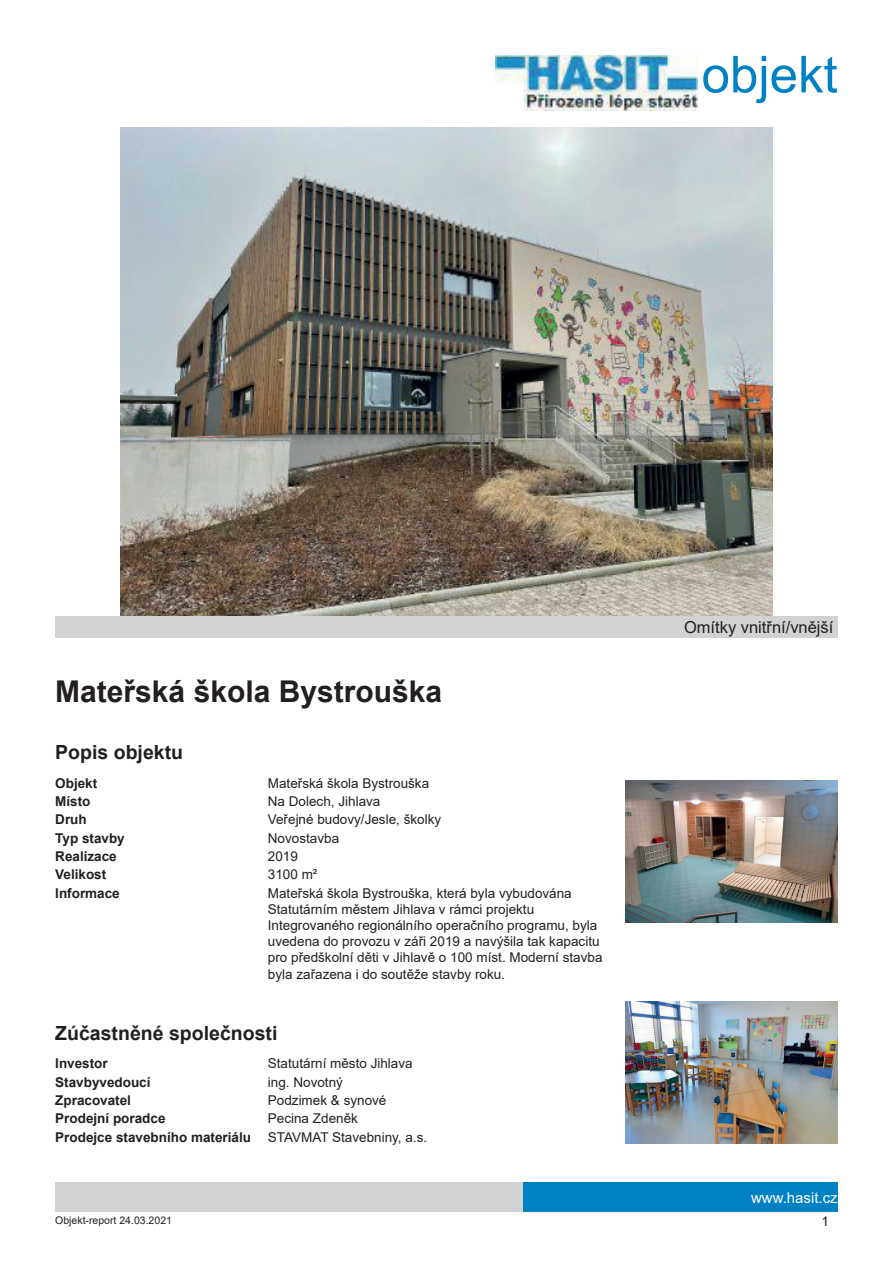
<style>
.page{position:relative;width:893px;height:1263px;background:#fff}
.page>*{position:absolute;margin:0;border:0;box-sizing:border-box;transform-origin:0 0}
.t1{font:51px "Arial";color:#0081c3}
.t2{font:700 30px "Arial";color:#231f20}
.t3{font:700 19.5px "Arial";color:#231f20}
.t4{font:16.5px "Arial";color:#231f20}
.t5{font:15px "Arial";color:#fff}
.t6{font:13.5px/16.2px "Arial";color:#231f20}
.t7{font:700 13.5px "Arial";color:#231f20}
.t8{font:10.5px "Arial";color:#231f20}
.s1{font-weight:700}
</style>
<div class="page">
<div style="left:523px;top:1182px;width:315px;height:30px;background:#0081c3"></div>
<div style="left:55px;top:1182px;width:468px;height:30px;background:#d1d2d4"></div>
<img style="left:496px;top:55px;width:201px;height:56px">
<img style="left:120px;top:128px;width:652px;height:489px">
<div style="left:55px;top:617px;width:783px;height:21px;background:#d1d2d4"></div>
<img style="left:625px;top:780px;width:213px;height:142px">
<img style="left:625px;top:1001px;width:213px;height:142px">
<h1 class="t1" style="left:702px;top:39px;width:138px">objekt</h1>
<h2 class="t2" style="left:55px;top:670px;width:388px">Mateřská škola Bystrouška</h2>
<h3 class="t3" style="left:55px;top:738px;width:129px">Popis objektu</h3>
<p class="t7" style="left:55px;top:773px;width:44px">Objekt</p>
<p class="t6" style="left:268px;top:775px;width:163px">Mateřská škola Bystrouška</p>
<p class="t7" style="left:55px;top:792px;width:37px">Místo</p>
<p class="t6" style="left:268px;top:793px;width:114px">Na Dolech, Jihlava</p>
<p class="t7" style="left:55px;top:810px;width:33px">Druh</p>
<p class="t6" style="left:268px;top:811px;width:175px">Veřejné budovy/Jesle, školky</p>
<p class="t7" style="left:55px;top:828px;width:71px">Typ stavby</p>
<p class="t6" style="left:268px;top:830px;width:73px">Novostavba</p>
<p class="t7" style="left:55px;top:847px;width:63px">Realizace</p>
<p class="t6" style="left:268px;top:848px;width:32px">2019</p>
<p class="t7" style="left:55px;top:865px;width:53px">Velikost</p>
<p class="t6" style="left:268px;top:866px;width:51px">3100 m²</p>
<p class="t7" style="left:55px;top:883px;width:66px">Informace</p>
<p class="t6" style="left:268px;top:885px;width:336px">Mateřská škola Bystrouška, která byla vybudována Statutárním městem Jihlava v rámci projektu Integrovaného regionálního operačního programu, byla uvedena do provozu v záři 2019 a navýšila tak kapacitu pro předškolní děti v Jihlavě o 100 míst. Moderní stavba byla zařazena i do soutěže stavby roku.</p>
<h3 class="t3" style="left:55px;top:1019px;width:224px">Zúčastněné společnosti</h3>
<p class="t7" style="left:55px;top:1054px;width:54px">Investor</p>
<p class="t6" style="left:268px;top:1055px;width:146px">Statutární město Jihlava</p>
<p class="t7" style="left:55px;top:1072px;width:97px">Stavbyvedoucí</p>
<p class="t6" style="left:268px;top:1074px;width:77px">ing. Novotný</p>
<p class="t7" style="left:55px;top:1091px;width:77px">Zpracovatel</p>
<p class="t6" style="left:268px;top:1092px;width:120px">Podzimek &amp; synové</p>
<p class="t7" style="left:55px;top:1109px;width:112px">Prodejní poradce</p>
<p class="t6" style="left:55px;top:1109px;width:373px;line-height:18.3px;text-indent:213px">Pecina Zdeněk<br><span class="s1">Prodejce stavebního materiálu</span> STAVMAT Stavebniny, a.s.</p>
<p class="t8" style="left:55px;top:1213px;width:118px">Objekt-report 24.03.2021</p>
<p class="t4" style="left:684px;top:616px;width:151px">Omítky vnitřní/vnější</p>
<p class="t5" style="left:751px;top:1187px;width:88px">www.hasit.cz</p>
<p class="t6" style="left:821px;top:1213px;width:9px">1</p>
</div>
